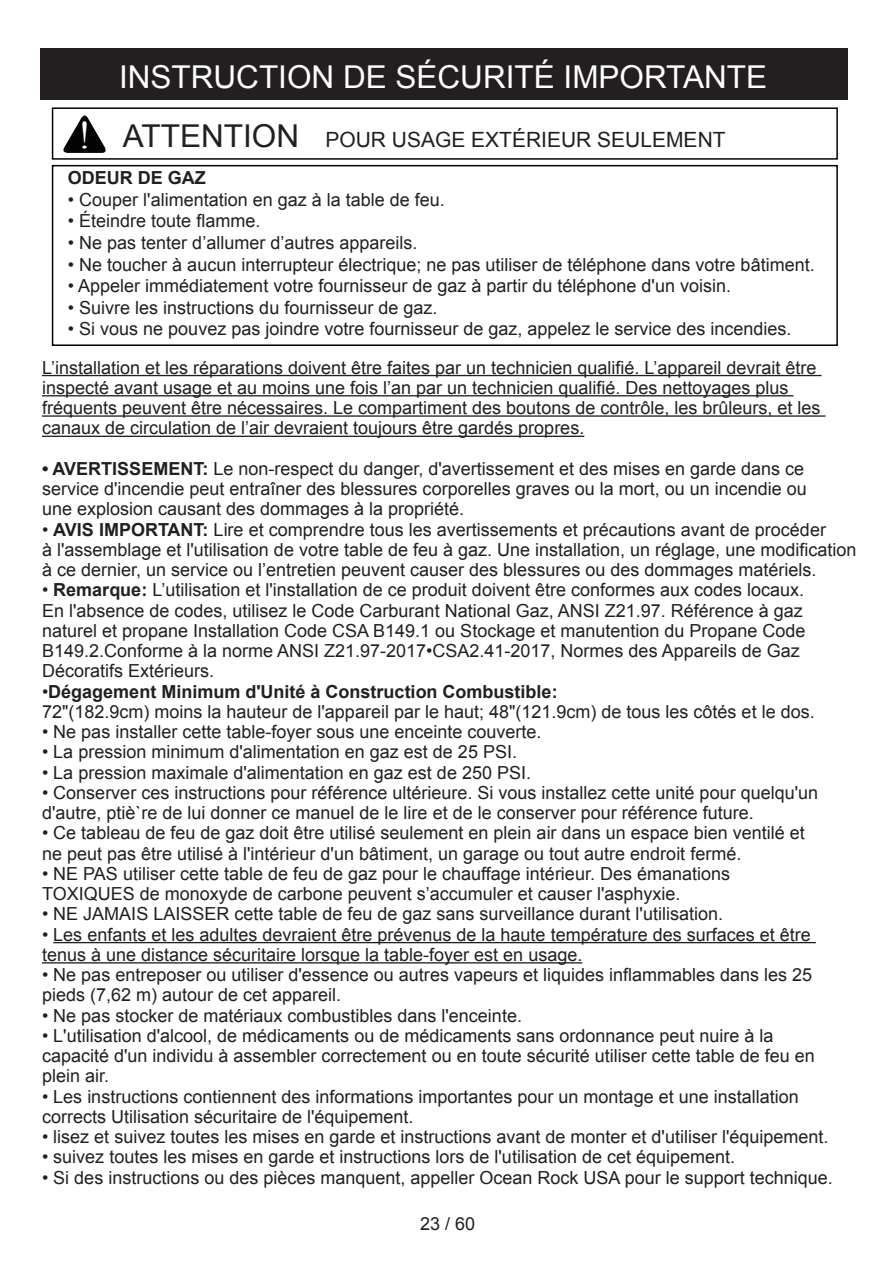
<style>
.page{position:relative;width:893px;height:1263px;background:#fff}
.page>*{position:absolute;margin:0;border:0;box-sizing:border-box;transform-origin:0 0}
.t1{font:31.5px "Arial";color:#fff}
.t2{font:21px "Arial";color:#231f20}
.t3{font:18px/20.2px "Arial";color:#231f20}
.t4{font:700 18px "Arial";color:#231f20}
.s1{font-family:"Times New Roman";font-size:39px;color:#fff}
.s2{font-size:31.5px}
.s3{font-weight:700}
</style>
<div class="page">
<div style="left:40px;top:48px;width:808px;height:51px;background:#231f20"></div>
<div style="left:52px;top:107px;width:786px;height:53px;border:2px solid #030303"></div>
<svg style="left:63px;top:115px;width:43px;height:38px"></svg>
<div style="left:52px;top:165px;width:786px;height:181px;border:2px solid #030303"></div>
<hr style="left:42px;top:375px;width:779px;height:1px;background:#231f20">
<hr style="left:42px;top:395px;width:751px;height:1px;background:#231f20">
<hr style="left:42px;top:415px;width:783px;height:2px;background:#231f20">
<hr style="left:42px;top:436px;width:542px;height:1px;background:#231f20">
<hr style="left:53px;top:942px;width:763px;height:1px;background:#231f20">
<hr style="left:42px;top:962px;width:540px;height:1px;background:#231f20">
<h1 class="t1" style="left:119px;top:56px;width:650px">INSTRUCTION DE SÉCURITÉ IMPORTANTE</h1>
<p class="t2" style="left:78px;top:126px;width:649px"><span class="s1">!</span> <span class="s2">ATTENTION</span> POUR USAGE EXTÉRIEUR SEULEMENT</p>
<p class="t4" style="left:68px;top:166px;width:140px">ODEUR DE GAZ</p>
<p class="t3" style="left:68px;top:189px;width:378px">• Couper l'alimentation en gaz à la table de feu.</p>
<p class="t3" style="left:68px;top:211px;width:194px">• Éteindre toute flamme.</p>
<p class="t3" style="left:68px;top:233px;width:351px">• Ne pas tenter d’allumer d’autres appareils.</p>
<p class="t3" style="left:68px;top:254px;width:748px">• Ne toucher à aucun interrupteur électrique; ne pas utiliser de téléphone dans votre bâtiment.</p>
<p class="t3" style="left:68px;top:276px;width:665px">• Appeler immédiatement votre fournisseur de gaz à partir du téléphone d'un voisin.</p>
<p class="t3" style="left:68px;top:297px;width:371px">• Suivre les instructions du fournisseur de gaz.</p>
<p class="t3" style="left:42px;top:310px;width:776px;line-height:38.2px;text-align:center">• Si vous ne pouvez pas joindre votre fournisseur de gaz, appelez le service des incendies.<br>L’installation et les réparations doivent être faites par un technicien qualifié. L’appareil devrait être</p>
<p class="t3" style="left:42px;top:378px;width:780px">inspecté avant usage et au moins une fois l’an par un technicien qualifié. Des nettoyages plus fréquents peuvent être nécessaires. Le compartiment des boutons de contrôle, les brûleurs, et les canaux de circulation de l’air devraient toujours être gardés propres.</p>
<p class="t3" style="left:42px;top:459px;width:766px"><span class="s3">• AVERTISSEMENT:</span> Le non-respect du danger, d'avertissement et des mises en garde dans ce service d'incendie peut entraîner des blessures corporelles graves ou la mort, ou un incendie ou une explosion causant des dommages à la propriété.</p>
<p class="t3" style="left:42px;top:519px;width:816px">• <span class="s3">AVIS IMPORTANT:</span> Lire et comprendre tous les avertissements et précautions avant de procéder<br>à l'assemblage et l'utilisation de votre table de feu à gaz. Une installation, un réglage, une modification à ce dernier, un service ou l’entretien peuvent causer des blessures ou des dommages matériels.</p>
<p class="t3" style="left:42px;top:580px;width:765px">• <span class="s3">Remarque:</span> L’utilisation et l'installation de ce produit doivent être conformes aux codes locaux.<br>En l'absence de codes, utilisez le Code Carburant National Gaz, ANSI Z21.97. Référence à gaz naturel et propane Installation Code CSA B149.1 ou Stockage et manutention du Propane Code B149.2.Conforme à la norme ANSI Z21.97-2017•CSA2.41-2017, Normes des Appareils de Gaz Décoratifs Extérieurs.</p>
<p class="t3" style="left:42px;top:681px;width:774px">•<span class="s3">Dégagement Minimum d'Unité à Construction Combustible:<br></span>72"(182.9cm) moins la hauteur de l'appareil par le haut; 48"(121.9cm) de tous les côtés et le dos.</p>
<p class="t3" style="left:42px;top:722px;width:501px">• Ne pas installer cette table-foyer sous une enceinte couverte.</p>
<p class="t3" style="left:42px;top:742px;width:476px">• La pression minimum d'alimentation en gaz est de 25 PSI.</p>
<p class="t3" style="left:42px;top:762px;width:491px">• La pression maximale d'alimentation en gaz est de 250 PSI.</p>
<p class="t3" style="left:42px;top:783px;width:778px">• Conserver ces instructions pour référence ultérieure. Si vous installez cette unité pour quelqu'un d'autre, ptiè`re de lui donner ce manuel de le lire et de le conserver pour référence future.</p>
<p class="t3" style="left:42px;top:823px;width:764px">• Ce tableau de feu de gaz doit être utilisé seulement en plein air dans un espace bien ventilé et ne peut pas être utilisé à l'intérieur d'un bâtiment, un garage ou tout autre endroit fermé.</p>
<p class="t3" style="left:42px;top:864px;width:690px">• NE PAS utiliser cette table de feu de gaz pour le chauffage intérieur. Des émanations<br>TOXIQUES de monoxyde de carbone peuvent s’accumuler et causer l'asphyxie.</p>
<p class="t3" style="left:42px;top:904px;width:683px">• NE JAMAIS LAISSER cette table de feu de gaz sans surveillance durant l'utilisation.</p>
<p class="t3" style="left:42px;top:924px;width:770px">• Les enfants et les adultes devraient être prévenus de la haute température des surfaces et être tenus à une distance sécuritaire lorsque la table-foyer est en usage.</p>
<p class="t3" style="left:42px;top:965px;width:772px">• Ne pas entreposer ou utiliser d'essence ou autres vapeurs et liquides inflammables dans les 25 pieds (7,62 m) autour de cet appareil.</p>
<p class="t3" style="left:42px;top:1005px;width:481px">• Ne pas stocker de matériaux combustibles dans l'enceinte.</p>
<p class="t3" style="left:42px;top:1026px;width:774px">• L'utilisation d'alcool, de médicaments ou de médicaments sans ordonnance peut nuire à la capacité d'un individu à assembler correctement ou en toute sécurité utiliser cette table de feu en plein air.</p>
<p class="t3" style="left:42px;top:1086px;width:758px">• Les instructions contiennent des informations importantes pour un montage et une installation corrects Utilisation sécuritaire de l'équipement.</p>
<p class="t3" style="left:42px;top:1127px;width:788px">• lisez et suivez toutes les mises en garde et instructions avant de monter et d'utiliser l'équipement.</p>
<p class="t3" style="left:42px;top:1147px;width:695px">• suivez toutes les mises en garde et instructions lors de l'utilisation de cet équipement.</p>
<p class="t3" style="left:42px;top:1167px;width:792px">• Si des instructions ou des pièces manquent, appeller Ocean Rock USA pour le support technique.</p>
<p class="t3" style="left:420px;top:1213px;width:57px">23 / 60</p>
</div>
